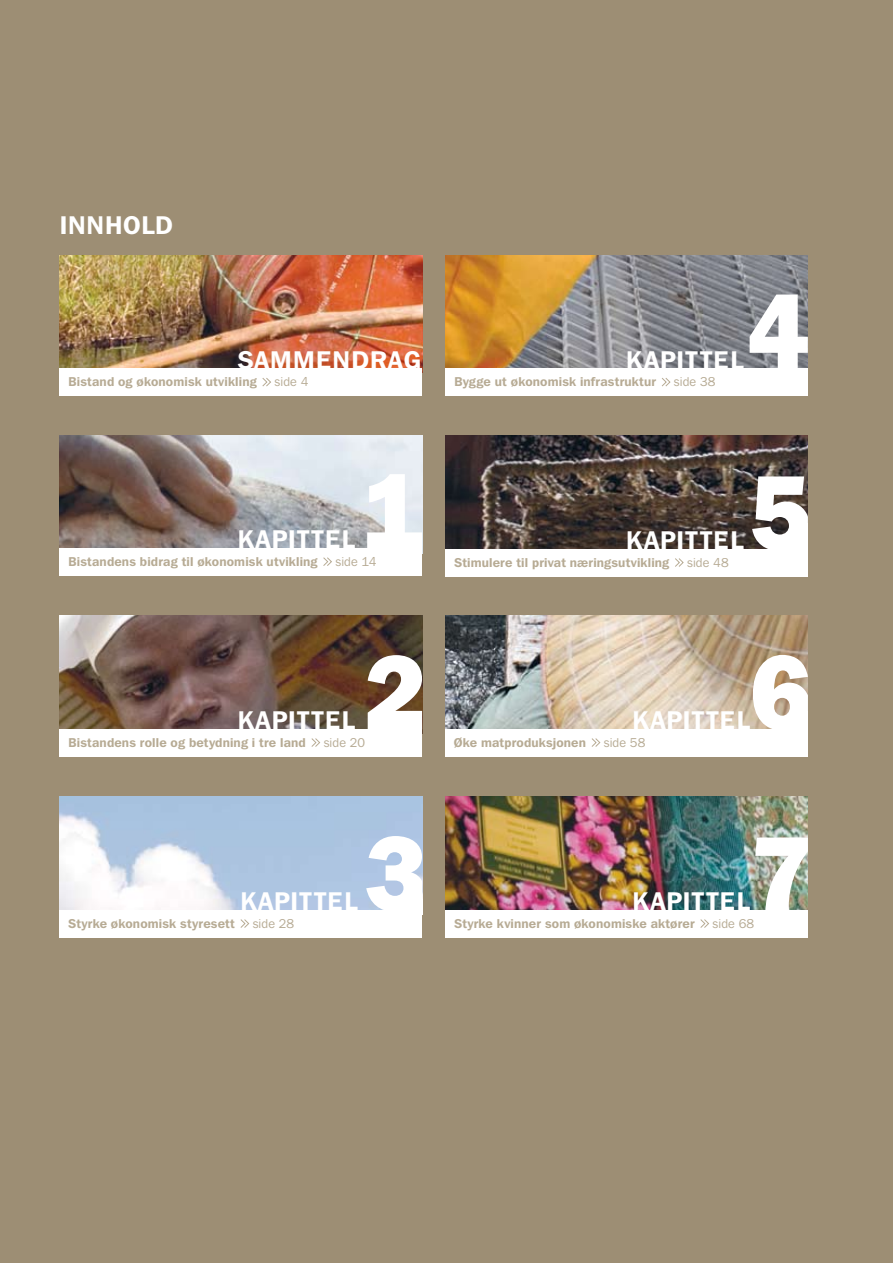
<style>
.page{position:relative;width:893px;height:1263px;background:#9d8e74}
.page>*{position:absolute;margin:0;border:0;box-sizing:border-box;transform-origin:0 0}
.t1{font:600 25.5px "Franklin Gothic IT Cby BT";letter-spacing:.05em;color:#fff}
.t2{font:600 12.75px "Franklin Gothic IT Cby BT";letter-spacing:.015em;color:#b7ab94}
.t3{font:12.75px "Franklin Gothic IT Cby BT";letter-spacing:.005em;color:#b7ab94}
</style>
<div class="page">
<img style="left:60px;top:255px;width:362px;height:114px">
<div style="left:60px;top:369px;width:362px;height:27px;background:#fff"></div>
<svg style="left:262px;top:378px;width:9px;height:9px"></svg>
<img style="left:445px;top:797px;width:363px;height:113px">
<div style="left:445px;top:910px;width:363px;height:28px;background:#fff"></div>
<svg style="left:700px;top:919px;width:9px;height:9px"></svg>
<svg style="left:755px;top:837px;width:53px;height:73px;background:#ccd2c8"></svg>
<img style="left:445px;top:255px;width:363px;height:114px">
<div style="left:445px;top:369px;width:363px;height:27px;background:#fff"></div>
<svg style="left:662px;top:378px;width:9px;height:9px"></svg>
<svg style="left:750px;top:295px;width:58px;height:74px;background:#cccdcf"></svg>
<img style="left:60px;top:436px;width:362px;height:112px">
<div style="left:60px;top:548px;width:362px;height:28px;background:#fff"></div>
<svg style="left:323px;top:557px;width:9px;height:9px"></svg>
<svg style="left:367px;top:474px;width:55px;height:74px;background:#f0f2f5"></svg>
<img style="left:60px;top:616px;width:362px;height:113px">
<div style="left:60px;top:729px;width:362px;height:28px;background:#fff"></div>
<svg style="left:311px;top:738px;width:10px;height:9px"></svg>
<svg style="left:368px;top:655px;width:54px;height:74px;background:#cbc1ba"></svg>
<img style="left:60px;top:797px;width:362px;height:113px">
<div style="left:60px;top:910px;width:362px;height:28px;background:#fff"></div>
<svg style="left:240px;top:919px;width:10px;height:9px"></svg>
<svg style="left:366px;top:836px;width:56px;height:74px;background:#e0e9f4"></svg>
<div style="left:396px;top:899px;width:26px;height:13px;background:#fff"></div>
<img style="left:445px;top:436px;width:363px;height:113px">
<div style="left:445px;top:549px;width:363px;height:28px;background:#fff"></div>
<svg style="left:675px;top:558px;width:9px;height:9px"></svg>
<svg style="left:752px;top:476px;width:56px;height:73px;background:#c4c0be"></svg>
<div style="left:791px;top:523px;width:17px;height:28px;background:#fff"></div>
<img style="left:445px;top:616px;width:363px;height:113px">
<div style="left:445px;top:729px;width:363px;height:28px;background:#fff"></div>
<svg style="left:591px;top:738px;width:10px;height:9px"></svg>
<svg style="left:753px;top:655px;width:55px;height:74px;background:#eae2da"></svg>
<div style="left:791px;top:711px;width:17px;height:21px;background:#fff"></div>
<h1 class="t1" style="left:60px;top:209px;width:114px">Inn hold</h1>
<h1 class="t1" style="left:237px;top:344px;width:185px">Sammen drag</h1>
<p class="t2" style="left:68px;top:374px;width:190px">Bistand og økonomisk utvikling</p>
<p class="t3" style="left:275px;top:374px;width:35px">side 4</p>
<h1 class="t1" style="left:626px;top:344px;width:75px">kapittel</h1>
<p class="t2" style="left:454px;top:374px;width:203px">Bygge ut økonomisk infrastruktur</p>
<p class="t3" style="left:674px;top:374px;width:43px">side 38</p>
<h1 class="t1" style="left:238px;top:523px;width:75px">kapittel</h1>
<p class="t2" style="left:68px;top:553px;width:251px">Bistandens bidrag til økonomisk utvikling</p>
<p class="t3" style="left:335px;top:553px;width:43px">side 14</p>
<h1 class="t1" style="left:626px;top:524px;width:75px">kapittel</h1>
<p class="t2" style="left:454px;top:554px;width:217px">Stimulere til privat næringsutvikling</p>
<p class="t3" style="left:687px;top:554px;width:43px">side 48</p>
<h1 class="t1" style="left:238px;top:704px;width:75px">kapittel</h1>
<p class="t2" style="left:68px;top:734px;width:239px">Bistandens rolle og betydning i tre land</p>
<p class="t3" style="left:324px;top:734px;width:43px">side 20</p>
<h1 class="t1" style="left:633px;top:704px;width:75px">kapittel</h1>
<p class="t2" style="left:454px;top:734px;width:134px">Øke matproduksjonen</p>
<p class="t3" style="left:604px;top:734px;width:43px">side 58</p>
<h1 class="t1" style="left:240px;top:885px;width:75px">kapittel</h1>
<p class="t2" style="left:68px;top:915px;width:168px">Styrke økonomisk styresett</p>
<p class="t3" style="left:253px;top:915px;width:43px">side 28</p>
<h1 class="t1" style="left:633px;top:885px;width:75px">kapittel</h1>
<p class="t2" style="left:454px;top:915px;width:242px">Styrke kvinner som økonomiske aktører</p>
<p class="t3" style="left:713px;top:915px;width:43px">side 68</p>
</div>
